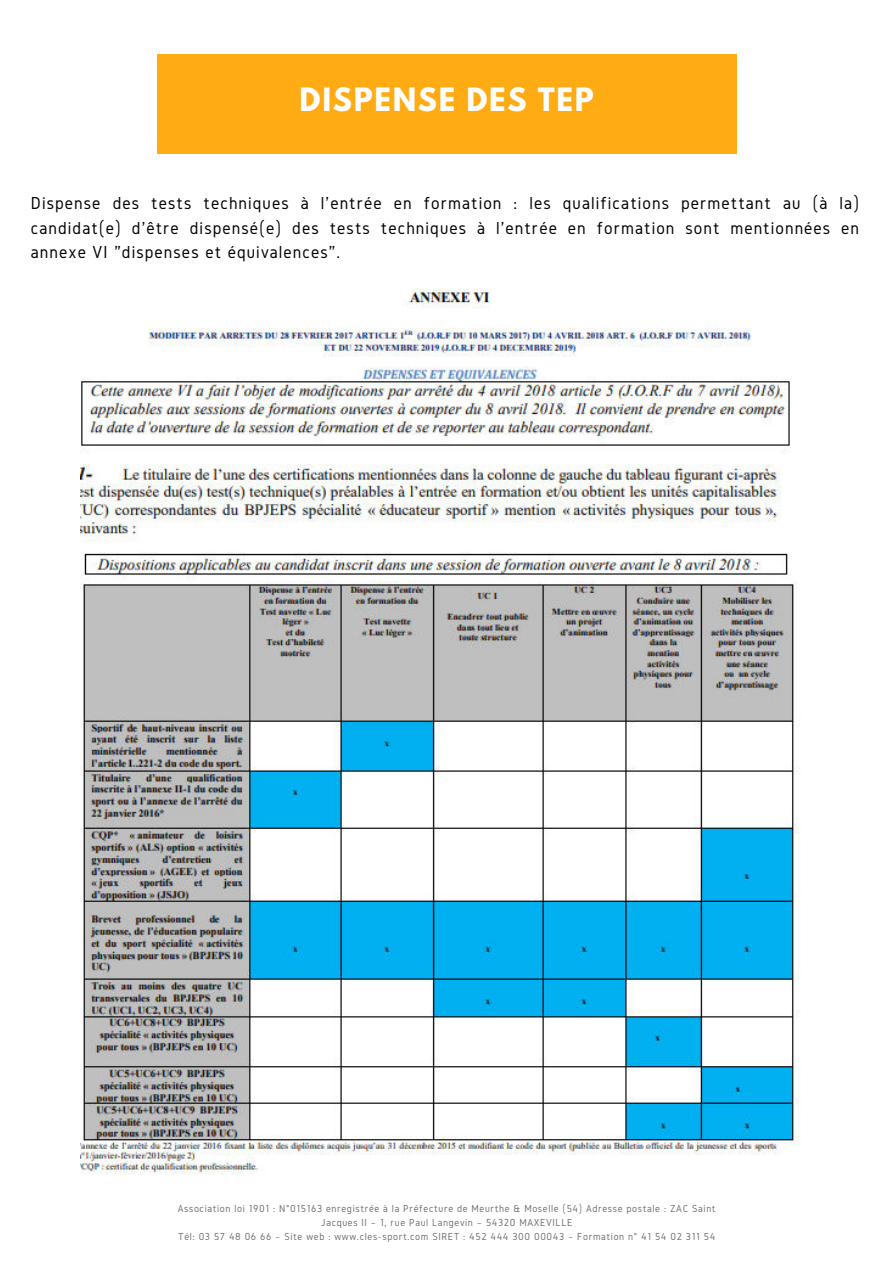
<style>
.page{position:relative;width:893px;height:1264px;background:#fff}
.page>*{position:absolute;margin:0;border:0;box-sizing:border-box;transform-origin:0 0}
.t1{font:700 28.5px "League Spartan";letter-spacing:.06em;color:#fefefc}
.t2{font:18px/24.8px "Gidole";letter-spacing:.06em;color:#000;text-align:justify}
.t3{font:10.5px/14.1px "Gidole";letter-spacing:.06em;color:#717172;text-align:center}
</style>
<div class="page">
<div style="left:157px;top:54px;width:579px;height:100px;background:#ffab14"></div>
<img style="left:80px;top:289px;width:720px;height:886px">
<h1 class="t1" style="left:299px;top:78px;width:296px">DISPENSE DES TEP</h1>
<h2 class="t2" style="left:31px;top:191px;width:829px">Dispense des tests techniques à l'entrée en formation : les qualifications permettant au (à la) candidat(e) d'être dispensé(e) des tests techniques à l'entrée en formation sont mentionnées en annexe VI "dispenses et équivalences".</h2>
<p class="t3" style="left:178px;top:1201px;width:539px">Association loi 1901 : N°015163 enregistrée à la Préfecture de Meurthe &amp; Moselle (54) Adresse postale : ZAC Saint<br>Jacques II – 1, rue Paul Langevin – 54320 MAXEVILLE<br>Tél: 03 57 48 06 66 – Site web : www.cles-sport.com SIRET : 452 444 300 00043 – Formation n° 41 54 02 311 54</p>
</div>
